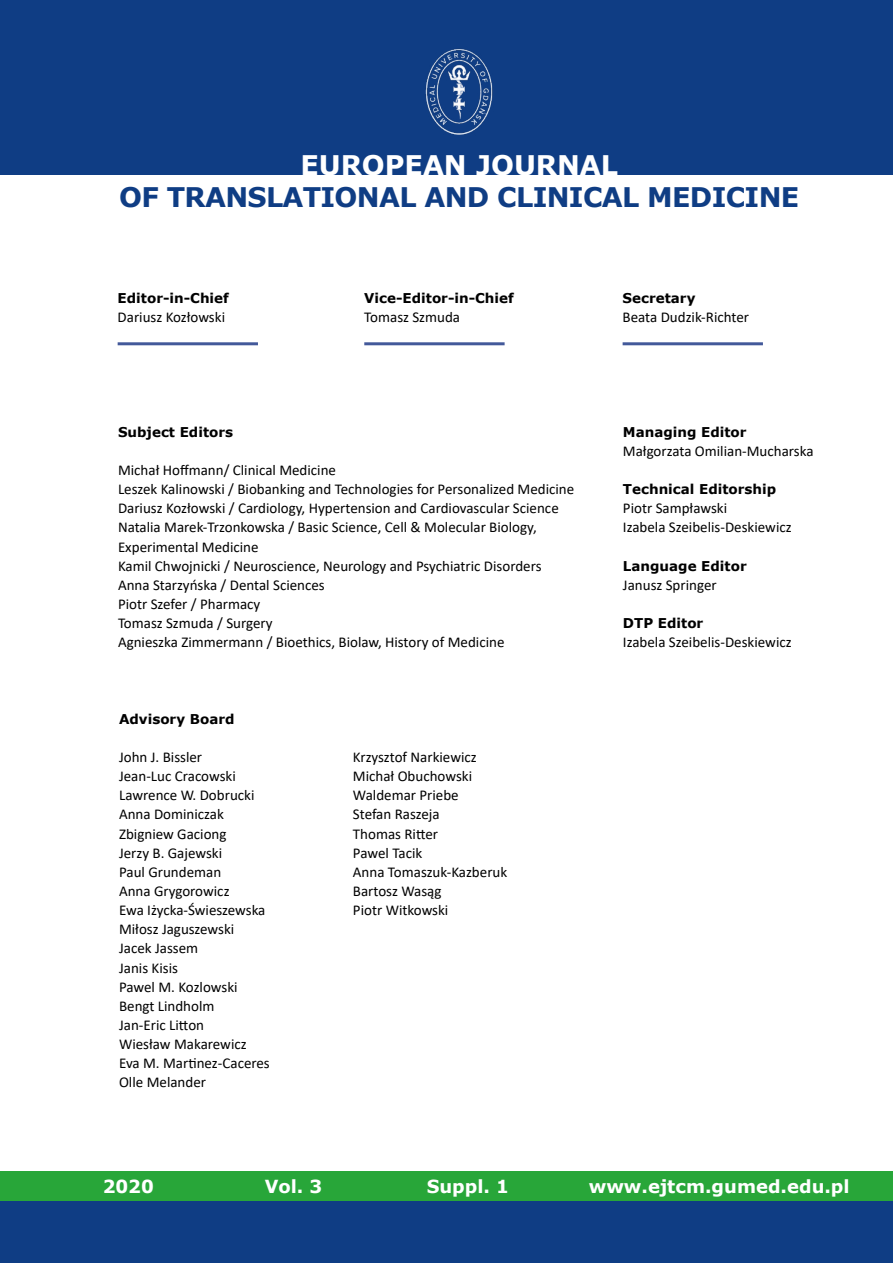
<style>
.page{position:relative;width:893px;height:1263px;background:#fff}
.page>*{position:absolute;margin:0;border:0;box-sizing:border-box;transform-origin:0 0}
.t1{font:700 27px "Verdana";letter-spacing:-.025em;color:#0f3d84}
.t2{font:700 27px "Verdana";color:#fff}
.t3{font:700 18px "Verdana";color:#fff}
.t4{font:15px/19.2px "Calibri";color:#000}
.t5{font:700 13.5px "Verdana";color:#000}
</style>
<div class="page">
<div style="left:0;top:1199px;width:893px;height:64px;background:#0f3d84"></div>
<hr style="left:118px;top:342px;width:140px;height:3px;background:#43599a">
<hr style="left:364px;top:342px;width:141px;height:3px;background:#43599a">
<hr style="left:623px;top:342px;width:140px;height:3px;background:#43599a">
<div style="left:0;top:1171px;width:893px;height:30px;background:#28a639"></div>
<div style="left:0;top:0;width:893px;height:174px;background:#0f3d84"></div>
<img style="left:425px;top:48px;width:68px;height:87px">
<h1 class="t2" style="left:300px;top:146px;width:319px">EUROPEAN JOURNAL</h1>
<h1 class="t1" style="left:119px;top:179px;width:682px">OF TRANSLATIONAL AND CLINICAL MEDICINE</h1>
<p class="t5" style="left:118px;top:288px;width:113px">Editor-in-Chief</p>
<p class="t4" style="left:118px;top:307px;width:109px">Dariusz Kozłowski</p>
<p class="t5" style="left:364px;top:288px;width:151px">Vice-Editor-in-Chief</p>
<p class="t4" style="left:364px;top:307px;width:97px">Tomasz Szmuda</p>
<p class="t5" style="left:118px;top:422px;width:117px">Subject Editors</p>
<p class="t4" style="left:118px;top:460px;width:458px">Michał Hoffmann/ Clinical Medicine<br>Leszek Kalinowski / Biobanking and Technologies for Personalized Medicine Dariusz Kozłowski / Cardiology, Hypertension and Cardiovascular Science Natalia Marek-Trzonkowska / Basic Science, Cell &amp; Molecular Biology, Experimental Medicine<br>Kamil Chwojnicki / Neuroscience, Neurology and Psychiatric Disorders Anna Starzyńska / Dental Sciences<br>Piotr Szefer / Pharmacy<br>Tomasz Szmuda / Surgery<br>Agnieszka Zimmermann / Bioethics, Biolaw, History of Medicine</p>
<p class="t5" style="left:119px;top:709px;width:117px">Advisory Board</p>
<p class="t4" style="left:119px;top:747px;width:152px">John J. Bissler<br>Jean-Luc Cracowski<br>Lawrence W. Dobrucki<br>Anna Dominiczak<br>Zbigniew Gaciong<br>Jerzy B. Gajewski<br>Paul Grundeman<br>Anna Grygorowicz<br>Ewa Iżycka-Świeszewska<br>Miłosz Jaguszewski<br>Jacek Jassem<br>Janis Kisis<br>Pawel M. Kozlowski<br>Bengt Lindholm<br>Jan-Eric Litton<br>Wiesław Makarewicz<br>Eva M. Martinez-Caceres<br>Olle Melander</p>
<p class="t4" style="left:353px;top:747px;width:156px">Krzysztof Narkiewicz<br>Michał Obuchowski<br>Waldemar Priebe<br>Stefan Raszeja<br>Thomas Ritter<br>Pawel Tacik<br>Anna Tomaszuk-Kazberuk<br>Bartosz Wasąg<br>Piotr Witkowski</p>
<p class="t5" style="left:623px;top:288px;width:74px">Secretary</p>
<p class="t4" style="left:623px;top:307px;width:128px">Beata Dudzik-Richter</p>
<p class="t5" style="left:623px;top:422px;width:125px">Managing Editor</p>
<p class="t4" style="left:623px;top:441px;width:192px">Małgorzata Omilian-Mucharska</p>
<p class="t5" style="left:623px;top:480px;width:155px">Technical Editorship</p>
<p class="t4" style="left:623px;top:498px;width:170px">Piotr Sampławski<br>Izabela Szeibelis-Deskiewicz</p>
<p class="t5" style="left:623px;top:556px;width:125px">Language Editor</p>
<p class="t4" style="left:623px;top:575px;width:95px">Janusz Springer</p>
<p class="t5" style="left:623px;top:614px;width:82px">DTP Editor</p>
<p class="t4" style="left:623px;top:632px;width:170px">Izabela Szeibelis-Deskiewicz</p>
<p class="t3" style="left:103px;top:1173px;width:53px">2020</p>
<p class="t3" style="left:265px;top:1173px;width:59px">Vol. 3</p>
<p class="t3" style="left:427px;top:1173px;width:84px">Suppl. 1</p>
<p class="t3" style="left:589px;top:1173px;width:262px">www.ejtcm.gumed.edu.pl</p>
</div>
